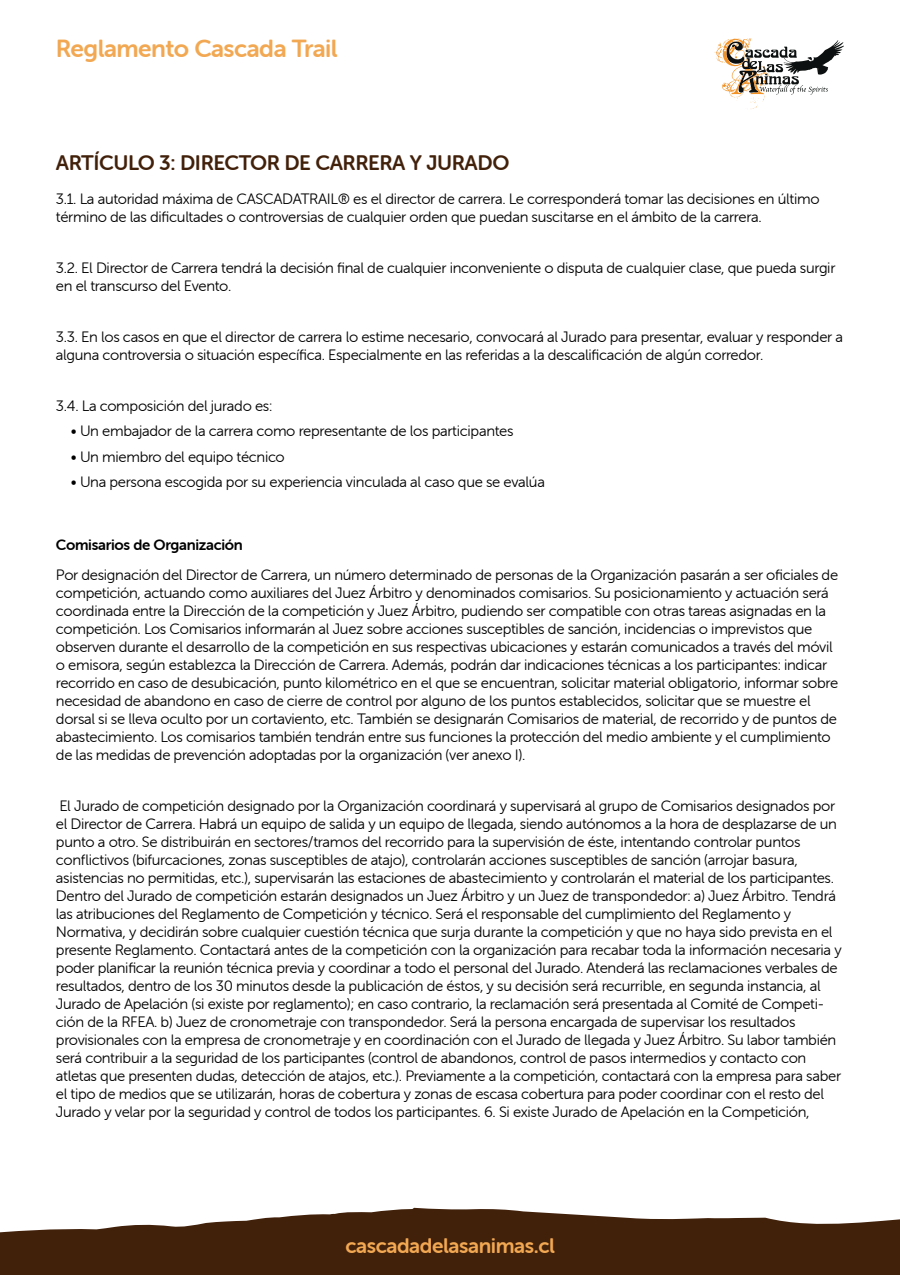
<style>
.page{position:relative;width:900px;height:1275px;background:#fff}
.page>*{position:absolute;margin:0;border:0;box-sizing:border-box;transform-origin:0 0}
.t1{font:24.75px "Museo Sans Rounded 700";letter-spacing:-.02em;color:#f2a852}
.t2{font:21px "Museo Sans Rounded 700";letter-spacing:-.02em;color:#42210b}
.t3{font:21px "Museo Sans Rounded 700";letter-spacing:-.02em;color:#f2a852}
.t4{font:15px/18px "Museo Sans Rounded 300";letter-spacing:-.02em;color:#000}
.t5{font:15px "Museo Sans Rounded 700";letter-spacing:-.02em;color:#000}
</style>
<div class="page">
<svg style="left:714px;top:38px;width:130px;height:71px"></svg>
<svg style="left:0;top:1207px;width:900px;height:68px;fill:#42210b"></svg>
<h1 class="t1" style="left:56px;top:35px;width:283px">Reglamento Cascada Trail</h1>
<h2 class="t2" style="left:56px;top:151px;width:455px">ARTÍCULO 3: DIRECTOR DE CARRERA Y JURADO</h2>
<p class="t4" style="left:56px;top:190px;width:765px">3.1. La autoridad máxima de CASCADATRAIL® es el director de carrera. Le corresponderá tomar las decisiones en último término de las dificultades o controversias de cualquier orden que puedan suscitarse en el ámbito de la carrera.</p>
<p class="t4" style="left:56px;top:259px;width:781px">3.2. El Director de Carrera tendrá la decisión final de cualquier inconveniente o disputa de cualquier clase, que pueda surgir en el transcurso del Evento.</p>
<p class="t4" style="left:56px;top:328px;width:789px">3.3. En los casos en que el director de carrera lo estime necesario, convocará al Jurado para presentar, evaluar y responder a alguna controversia o situación específica. Especialmente en las referidas a la descalificación de algún corredor.</p>
<p class="t4" style="left:56px;top:397px;width:218px">3.4. La composición del jurado es:</p>
<p class="t4" style="left:71px;top:422px;width:444px">• Un embajador de la carrera como representante de los participantes</p>
<p class="t4" style="left:71px;top:448px;width:215px">• Un miembro del equipo técnico</p>
<p class="t4" style="left:71px;top:473px;width:476px">• Una persona escogida por su experiencia vinculada al caso que se evalúa</p>
<p class="t5" style="left:56px;top:536px;width:189px">Comisarios de Organización</p>
<p class="t4" style="left:56px;top:566px;width:784px">Por designación del Director de Carrera, un número determinado de personas de la Organización pasarán a ser oficiales de competición, actuando como auxiliares del Juez Árbitro y denominados comisarios. Su posicionamiento y actuación será coordinada entre la Dirección de la competición y Juez Árbitro, pudiendo ser compatible con otras tareas asignadas en la competición. Los Comisarios informarán al Juez sobre acciones susceptibles de sanción, incidencias o imprevistos que observen durante el desarrollo de la competición en sus respectivas ubicaciones y estarán comunicados a través del móvil o emisora, según establezca la Dirección de Carrera. Además, podrán dar indicaciones técnicas a los participantes: indicar recorrido en caso de desubicación, punto kilométrico en el que se encuentran, solicitar material obligatorio, informar sobre necesidad de abandono en caso de cierre de control por alguno de los puntos establecidos, solicitar que se muestre el dorsal si se lleva oculto por un cortaviento, etc. También se designarán Comisarios de material, de recorrido y de puntos de abastecimiento. Los comisarios también tendrán entre sus funciones la protección del medio ambiente y el cumplimiento de las medidas de prevención adoptadas por la organización (ver anexo I).</p>
<p class="t4" style="left:56px;top:797px;width:787px">El Jurado de competición designado por la Organización coordinará y supervisará al grupo de Comisarios designados por el Director de Carrera. Habrá un equipo de salida y un equipo de llegada, siendo autónomos a la hora de desplazarse de un punto a otro. Se distribuirán en sectores/tramos del recorrido para la supervisión de éste, intentando controlar puntos conflictivos (bifurcaciones, zonas susceptibles de atajo), controlarán acciones susceptibles de sanción (arrojar basura, asistencias no permitidas, etc.), supervisarán las estaciones de abastecimiento y controlarán el material de los participantes.<br>Dentro del Jurado de competición estarán designados un Juez Árbitro y un Juez de transpondedor: a) Juez Árbitro. Tendrá las atribuciones del Reglamento de Competición y técnico. Será el responsable del cumplimiento del Reglamento y Normativa, y decidirán sobre cualquier cuestión técnica que surja durante la competición y que no haya sido prevista en el presente Reglamento. Contactará antes de la competición con la organización para recabar toda la información necesaria y poder planificar la reunión técnica previa y coordinar a todo el personal del Jurado. Atenderá las reclamaciones verbales de resultados, dentro de los 30 minutos desde la publicación de éstos, y su decisión será recurrible, en segunda instancia, al Jurado de Apelación (si existe por reglamento); en caso contrario, la reclamación será presentada al Comité de Competi&shy;ción de la RFEA. b) Juez de cronometraje con transpondedor. Será la persona encargada de supervisar los resultados provisionales con la empresa de cronometraje y en coordinación con el Jurado de llegada y Juez Árbitro. Su labor también será contribuir a la seguridad de los participantes (control de abandonos, control de pasos intermedios y contacto con atletas que presenten dudas, detección de atajos, etc.). Previamente a la competición, contactará con la empresa para saber el tipo de medios que se utilizarán, horas de cobertura y zonas de escasa cobertura para poder coordinar con el resto del Jurado y velar por la seguridad y control de todos los participantes. 6. Si existe Jurado de Apelación en la Competición,</p>
<h2 class="t3" style="left:345px;top:1234px;width:211px">cascadadelasanimas.cl</h2>
</div>
